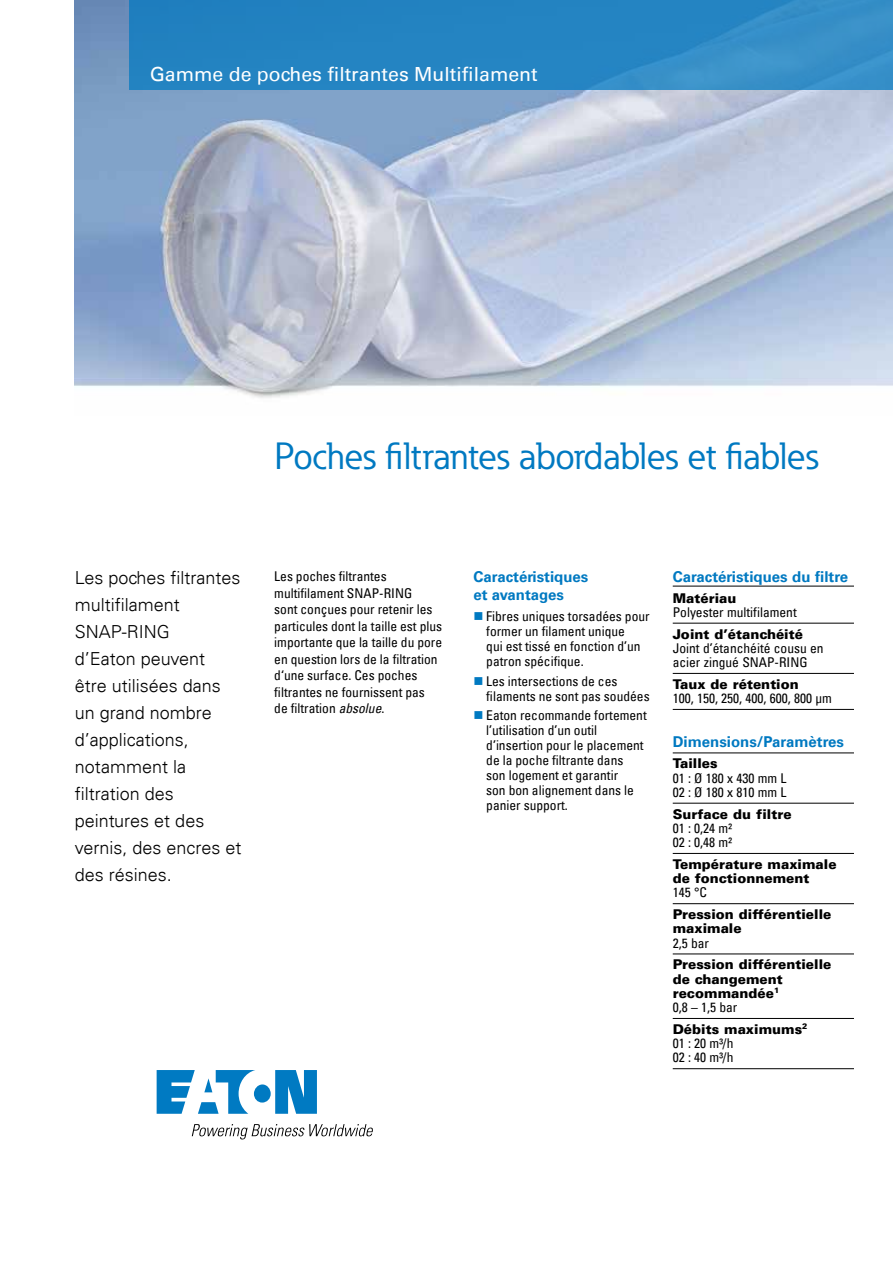
<style>
.page{position:relative;width:893px;height:1263px;background:#fff}
.page>*{position:absolute;margin:0;border:0;box-sizing:border-box;transform-origin:0 0}
.t1{font:37.5px "Eaton";letter-spacing:-.015em;color:#0079c1}
.t2{font:19.5px "Univers LT";color:#fff}
.t3{font:300 18px/27px "Univers LT";color:#000}
.t4{font:700 15px/18px "Univers LT";color:#0079c1}
.t5{font:condensed 13.5px/15px "Univers LT";color:#000}
.t6{font:900 13.5px/14.2px "Univers LT";color:#000}
.s1{font-style:italic}
.s2{font-weight:400;font-stretch:condensed}
.s3{font-weight:900;font-stretch:normal}
</style>
<div class="page">
<svg style="left:157px;top:1070px;width:160px;height:44px"></svg>
<svg style="left:192px;top:1124px;width:181px;height:15px"></svg>
<img style="left:75px;top:0;width:818px;height:398px">
<div style="left:129px;top:0;width:764px;height:90px;background:linear-gradient(to right,#1c7ebe,#358fc8)"></div>
<hr style="left:673px;top:586px;width:181px;height:1px;background:#000">
<hr style="left:673px;top:623px;width:181px;height:1px;background:#000">
<hr style="left:673px;top:673px;width:181px;height:1px;background:#000">
<hr style="left:673px;top:709px;width:181px;height:1px;background:#000">
<hr style="left:673px;top:752px;width:181px;height:1px;background:#000">
<hr style="left:673px;top:803px;width:181px;height:1px;background:#000">
<hr style="left:673px;top:853px;width:181px;height:1px;background:#000">
<hr style="left:673px;top:903px;width:181px;height:1px;background:#000">
<hr style="left:673px;top:953px;width:181px;height:1px;background:#000">
<hr style="left:673px;top:1018px;width:181px;height:1px;background:#000">
<hr style="left:673px;top:1068px;width:181px;height:1px;background:#000">
<h2 class="t2" style="left:150px;top:62px;width:389px">Gamme de poches filtrantes Multifilament</h2>
<h1 class="t1" style="left:274px;top:432px;width:546px">Poches filtrantes abordables et fiables</h1>
<h3 class="t3" style="left:75px;top:564px;width:168px">Les poches filtrantes multifilament<br>SNAP-RING<br>d’Eaton peuvent être utilisées dans un grand nombre d’applications, notamment la filtration des peintures et des vernis, des encres et des résines.</h3>
<p class="t5" style="left:274px;top:568px;width:169px;line-height:16.5px">Les poches filtrantes multifilament SNAP-RING<br>sont conçues pour retenir les particules dont la taille est plus importante que la taille du pore en question lors de la filtration d‘une surface. Ces poches filtrantes ne fournissent pas<br>de filtration <span class="s1">absolue</span>.</p>
<p class="t4" style="left:473px;top:568px;width:116px">Caractéristiques et avantages</p>
<p class="t5" style="left:486px;top:609px;width:165px">Fibres uniques torsadées pour former un filament unique<br>qui est tissé en fonction d’un patron spécifique.</p>
<p class="t5" style="left:486px;top:673px;width:165px">Les intersections de ces filaments ne sont pas soudées</p>
<p class="t5" style="left:486px;top:708px;width:162px">Eaton recommande fortement l’utilisation d’un outil d’insertion pour le placement de la poche filtrante dans<br>son logement et garantir<br>son bon alignement dans le panier support.</p>
<p class="t4" style="left:673px;top:568px;width:177px">Caractéristiques du filtre</p>
<p class="t6" style="left:673px;top:590px;width:65px">Matériau</p>
<p class="t5" style="left:673px;top:604px;width:126px">Polyester multifilament</p>
<p class="t6" style="left:673px;top:626px;width:132px">Joint d’étanchéité</p>
<p class="t5" style="left:673px;top:641px;width:152px;line-height:14.2px">Joint d’étanchéité cousu en acier zingué SNAP-RING</p>
<p class="t6" style="left:673px;top:677px;width:128px">Taux de rétention</p>
<p class="t5" style="left:673px;top:690px;width:161px">100, 150, 250, 400, 600, 800 µm</p>
<p class="t4" style="left:673px;top:732px;width:173px">Dimensions/Paramètres</p>
<p class="t6" style="left:673px;top:756px;width:46px">Tailles</p>
<p class="t5" style="left:673px;top:770px;width:115px;line-height:14.2px">01 : Ø 180 x 430 mm L<br>02 : Ø 180 x 810 mm L</p>
<p class="t6" style="left:673px;top:806px;width:120px">Surface du filtre</p>
<p class="t5" style="left:673px;top:821px;width:61px;line-height:14.2px">01 : 0,24 m²<br>02 : 0,48 m²</p>
<p class="t6" style="left:673px;top:857px;width:165px">Température maximale de fonctionnement</p>
<p class="t5" style="left:673px;top:885px;width:36px">145 °C</p>
<p class="t6" style="left:673px;top:907px;width:160px">Pression différentielle maximale</p>
<p class="t5" style="left:673px;top:935px;width:38px">2,5 bar</p>
<p class="t6" style="left:673px;top:957px;width:160px">Pression différentielle de changement recommandée<sup>1<br></sup><span class="s2">0,8 – 1,5 bar</span></p>
<p class="t5" style="left:673px;top:1022px;width:136px;line-height:14.2px"><span class="s3">Débits maximums</span><sup>2<br></sup>01 : 20 m³/h<br>02 : 40 m³/h</p>
</div>
